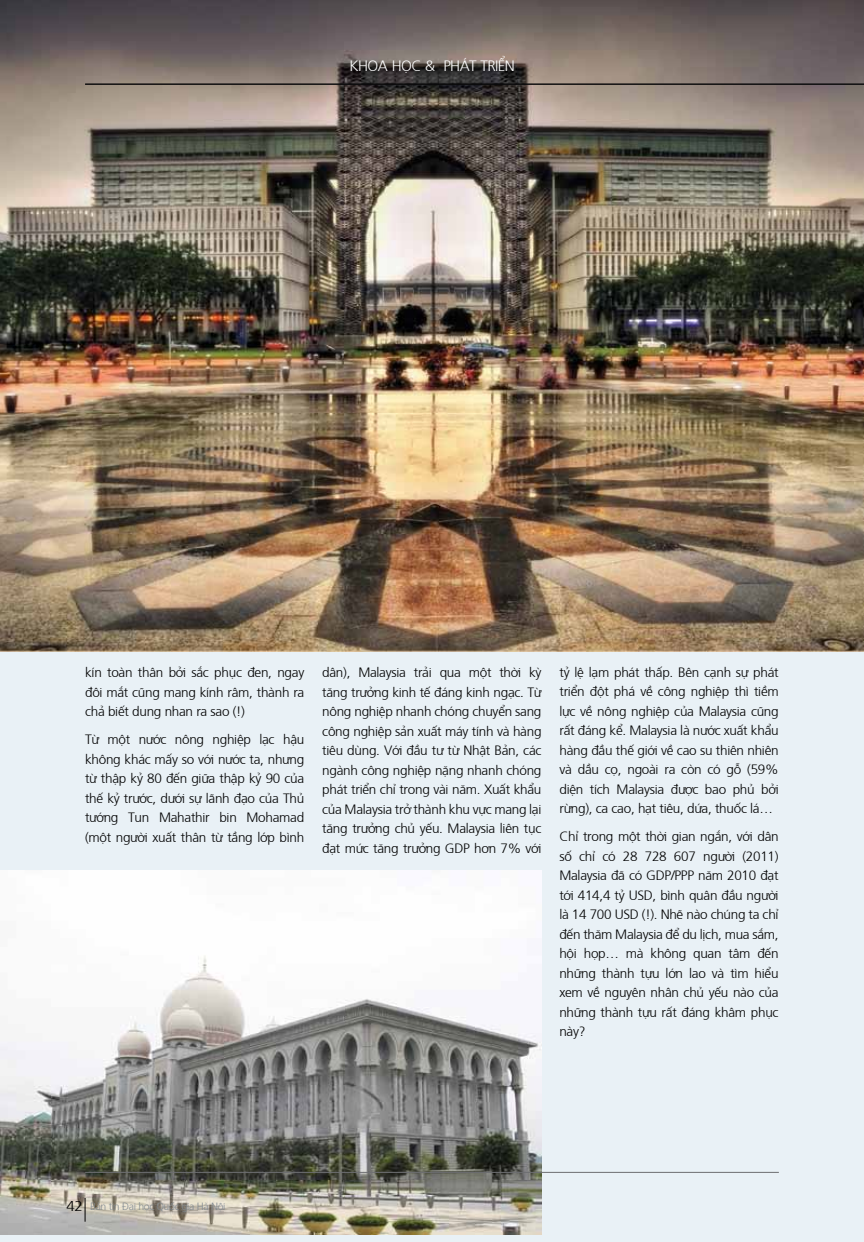
<style>
.page{position:relative;width:864px;height:1242px;background:#fff}
.page>*{position:absolute;margin:0;border:0;box-sizing:border-box;transform-origin:0 0}
.t1{font:300 15px "Frutiger";letter-spacing:-.04em;color:#fff}
.t2{font:300 13.5px/19.5px "Frutiger";letter-spacing:-.02em;color:#000}
.t3{font:300 10.5px "Frutiger";letter-spacing:-.03em;color:#828b92}
.s1{font-size:14.25px;color:#000}
</style>
<div class="page">
<div style="left:0;top:0;width:863px;height:1242px;background:#e9f1f6"></div>
<img style="left:0;top:871px;width:541px;height:363px">
<img style="left:0;top:0;width:863px;height:652px">
<hr style="left:85px;top:1172px;width:693px;height:1px;background:#6d6e71">
<svg style="left:85px;top:1198px;width:1px;height:23px"></svg>
<hr style="left:85px;top:84px;width:778px;height:1px;background:#0a0a0b">
<p class="t1" style="left:349px;top:56px;width:19px">KHOA</p>
<p class="t1" style="left:391px;top:56px;width:10px">HỌC</p>
<p class="t1" style="left:425px;top:56px;width:81px">&amp; PHÁT TRIỂN</p>
<p class="t2" style="left:85px;top:661px;width:221px;text-align:justify">kín toà n thân bởi sắc phục đen, ngay đôi mắt cũng mang kính râm, thành ra chả biết dung nhan ra sao (!)</p>
<p class="t2" style="left:85px;top:728px;width:6px">Từ</p>
<p class="t2" style="left:85px;top:728px;width:221px;text-indent:22px">một nước nông nghiệp lạc hậu không khác mấy so với nước ta, nhưng từ thậ p kỷ 80 đến giữa thậ p kỷ 90 của thế kỷ trước, dưới sự lã nh đạo của Thủ tướng Tun Mahathir bin Mohamad (một người xuất thân từ tầ ng lớp bình</p>
<p class="t2" style="left:322px;top:661px;width:221px">dân), Malaysia trải qua một thời kỳ tăng trưởng kinh tế đáng kinh ngạc. Từ nông nghiệp nhanh chóng chuyển sang công nghiệp sản xuất máy tính và hàng tiêu dù ng. Với đầu tư từ Nhật Bản, các ngành công nghiệp nặng nhanh chóng phát triển chỉ trong vài năm. Xuất khẩu của Malaysia trở thành khu vực mang lại tăng trưởng chủ yếu. Malaysia liên tục đạt mức tăng trưởng GDP hơn 7% với</p>
<p class="t2" style="left:559px;top:661px;width:221px;text-align:justify">tỷ lệ lạm phát thấp. Bên cạnh sự phát triển đột phá về công nghiệp thì tiềm lực về nông nghiệp của Malaysia cũng rất đáng kể. Malaysia là nước xuất khẩu hàng đầu thế giới về cao su thiên nhiên và dầ u cọ, ngoà i ra còn có gỗ (59% diện tích Malaysia được bao phủ bởi rừng), ca cao, hạt tiêu, dứa, thuốc lá …</p>
<p class="t2" style="left:559px;top:826px;width:221px">Chỉ trong một thời gian ngắn, với dân số chỉ có 28 728 607 người (2011)<br>Malaysia đã có GDP/PPP năm 2010 đạt tới 414,4 tỷ USD, bình quân đầu người là 14 700 USD (!). Nhẽ nào chúng ta chỉ đến thăm Malaysia để du lịch, mua sắm, hội họp… mà không quan tâm đến những thành tựu lớn lao và tìm hiểu xem về nguyên nhân chủ yếu nào của những thành tựu rất đáng khâm phục này?</p>
<p class="t3" style="left:67px;top:1198px;width:160px"><span class="s1">42</span> Bản tin Đại học Quốc gia Hà Nội</p>
</div>
